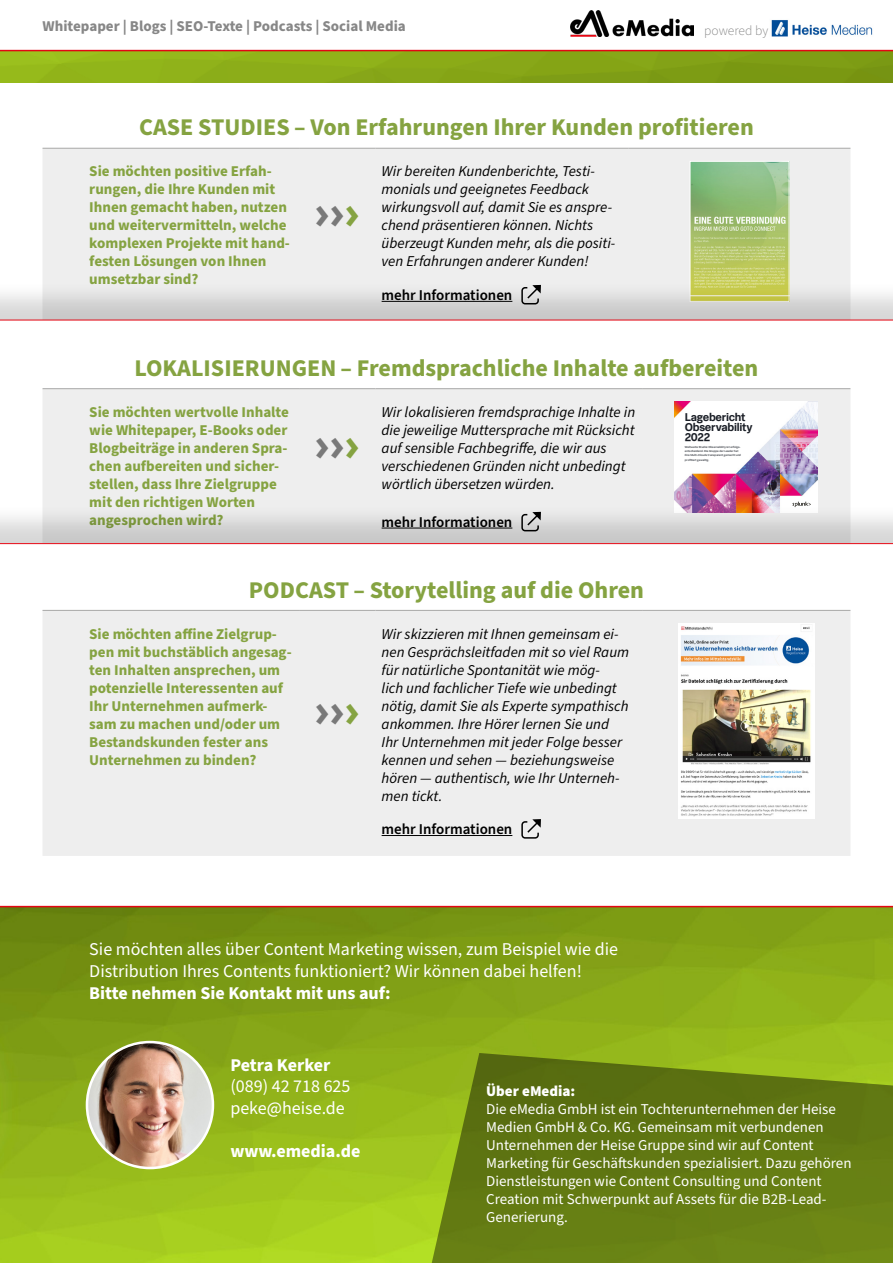
<style>
.page{position:relative;width:893px;height:1263px;background:#fff}
.page>*{position:absolute;margin:0;border:0;box-sizing:border-box;transform-origin:0 0}
.t1{font:900 33px "Meta Pro";color:#797979}
.t2{font:700 24px "Source Sans Pro";color:#85a341}
.t3{font:18px/21.6px "Source Sans Pro";color:#fff}
.t4{font:700 18px "Source Sans Pro";color:#fff}
.t5{font:italic 15px/18px "Source Sans Pro";color:#000}
.t6{font:700 15px/18px "Source Sans Pro";color:#85a341}
.t7{font:15px/18px "Source Sans Pro";color:#fff}
.t8{font:600 15px "Source Sans Pro";color:#000}
.t9{font:700 15px "Source Sans Pro";color:#878787}
.t10{font:900 15px "Source Sans Pro";color:#fff}
.t11{font:300 13.5px "Source Sans Pro";color:#878787}
.t12{font:700 11.4px/10.4px "Splunk Data Sans Pro";letter-spacing:-.025em;color:#1b1f27}
.t13{font:500 2.85px/4.2px "Splunk Data Sans Pro";letter-spacing:-.005em;color:#3c4047}
.s1{color:#85a341}
</style>
<div class="page">
<img style="left:0;top:51px;width:893px;height:31px">
<img style="left:0;top:907px;width:893px;height:356px">
<img style="left:571px;top:10px;width:123px;height:27px">
<img style="left:771px;top:20px;width:102px;height:17px">
<hr style="left:0;top:50px;width:893px;height:1px;background:#e30613">
<hr style="left:0;top:906px;width:893px;height:1px;background:#e30613">
<div style="left:43px;top:149px;width:807px;height:131px;background:#eee"></div>
<hr style="left:43px;top:148px;width:256px;height:1px;background:#a8a8a7">
<hr style="left:299px;top:148px;width:77px;height:1px;background:#a8a8a7">
<hr style="left:376px;top:148px;width:253px;height:1px;background:#a8a8a7">
<hr style="left:629px;top:148px;width:221px;height:1px;background:#a8a8a7">
<img style="left:692px;top:163px;width:95px;height:117px">
<div style="left:690px;top:161px;width:99px;height:141px;border:1px solid #fff"></div>
<div style="left:0;top:280px;width:893px;height:158px;background:#000;opacity:.16"></div>
<div style="left:0;top:320px;width:893px;height:121px;background:#fff"></div>
<div style="left:43px;top:389px;width:807px;height:114px;background:#eee"></div>
<hr style="left:43px;top:388px;width:256px;height:1px;background:#a8a8a7">
<hr style="left:299px;top:388px;width:77px;height:1px;background:#a8a8a7">
<hr style="left:376px;top:388px;width:266px;height:1px;background:#a8a8a7">
<hr style="left:642px;top:388px;width:208px;height:1px;background:#a8a8a7">
<img style="left:675px;top:401px;width:143px;height:102px">
<svg style="left:792px;top:502px;width:19px;height:1px"></svg>
<div style="left:0;top:503px;width:893px;height:159px;background:#000;opacity:.16"></div>
<div style="left:0;top:544px;width:893px;height:120px;background:#fff"></div>
<div style="left:43px;top:611px;width:807px;height:245px;background:#eee"></div>
<hr style="left:43px;top:610px;width:256px;height:1px;background:#a8a8a7">
<hr style="left:299px;top:610px;width:77px;height:1px;background:#a8a8a7">
<hr style="left:376px;top:610px;width:266px;height:1px;background:#a8a8a7">
<hr style="left:642px;top:610px;width:208px;height:1px;background:#a8a8a7">
<img style="left:678px;top:623px;width:136px;height:195px">
<hr style="left:382px;top:835px;width:130px;height:1px;background:#000">
<svg style="left:521px;top:819px;width:20px;height:20px"></svg>
<hr style="left:0;top:320px;width:893px;height:1px;background:#e30613">
<hr style="left:0;top:543px;width:893px;height:1px;background:#e30613">
<img style="left:87px;top:1042px;width:126px;height:126px;border-radius:63px">
<div style="left:86px;top:1041px;width:128px;height:128px;border:3px solid #fff;border-radius:50%"></div>
<svg style="left:418px;top:1053px;width:475px;height:210px;background:#6a8414"></svg>
<p class="t9" style="left:43px;top:16px;width:365px">Whitepaper | Blogs | SEO-Texte | Podcasts | Social Media</p>
<p class="t11" style="left:704px;top:22px;width:66px">powered by</p>
<h2 class="t2" style="left:139px;top:111px;width:616px">CASE STUDIES – Von Erfahrungen Ihrer Kunden profitieren</h2>
<p class="t6" style="left:89px;top:163px;width:202px">Sie möchten positive Erfah&shy;rungen, die Ihre Kunden mit<br>Ihnen gemacht haben, nutzen und weitervermitteln, welche komplexen Projekte mit hand&shy;festen Lösungen von Ihnen umsetzbar sind?</p>
<p class="t5" style="left:382px;top:163px;width:235px">Wir bereiten Kundenberichte, Testi&shy;monials und geeignetes Feedback wirkungsvoll auf, damit Sie es anspre&shy;chend präsentieren können. Nichts überzeugt Kunden mehr, als die positi&shy;ven Erfahrungen anderer Kunden!</p>
<p class="t8" style="left:382px;top:285px;width:132px">mehr Informationen</p>
<h1 class="t1" style="left:315px;top:189px;width:47px">&gt;&gt;<span class="s1">&gt;</span></h1>
<h2 class="t2" style="left:135px;top:352px;width:625px">LOKALISIERUNGEN – Fremdsprachliche Inhalte aufbereiten</h2>
<p class="t6" style="left:89px;top:403px;width:201px">Sie möchten wertvolle Inhalte wie Whitepaper, E-Books oder<br>Blogbeiträge in anderen Spra&shy;chen aufbereiten und sicher&shy;stellen, dass Ihre Zielgruppe mit den richtigen Worten angesprochen wird?</p>
<p class="t5" style="left:382px;top:403px;width:255px">Wir lokalisieren fremdsprachige Inhalte in die jeweilige Muttersprache mit Rücksicht auf sensible Fachbegriffe, die wir aus verschiedenen Gründen nicht unbedingt wörtlich übersetzen würden.</p>
<p class="t12" style="left:685px;top:411px;width:69px">Lagebericht<br>Observability<br>2022</p>
<h1 class="t1" style="left:315px;top:420px;width:47px">&gt;&gt;<span class="s1">&gt;</span></h1>
<p class="t13" style="left:685px;top:445px;width:58px">Weltweite Studie: Observability ist erfolgs&shy;entscheidend. Die Gruppe der Leader hat ihre Multi-Clouds transparent gemacht und profitiert gewaltig.</p>
<p class="t8" style="left:382px;top:512px;width:132px">mehr Informationen</p>
<h2 class="t2" style="left:249px;top:573px;width:397px">PODCAST – Storytelling auf die Ohren</h2>
<p class="t6" style="left:89px;top:625px;width:204px">Sie möchten affine Zielgrup&shy;pen mit buchstäblich angesag&shy;ten Inhalten ansprechen, um potenzielle Interessenten auf<br>Ihr Unternehmen aufmerk&shy;sam zu machen und/oder um<br>Bestandskunden fester ans<br>Unternehmen zu binden?</p>
<p class="t5" style="left:382px;top:625px;width:249px">Wir skizzieren mit Ihnen gemeinsam ei&shy;nen Gesprächsleitfaden mit so viel Raum für natürliche Spontanität wie mög-<br>lich und fachlicher Tiefe wie unbedingt nötig, damit Sie als Experte sympathisch ankommen. Ihre Hörer lernen Sie und Ihr Unternehmen mit jeder Folge besser kennen und sehen — beziehungsweise hören — authentisch, wie Ihr Unterneh&shy;men tickt.</p>
<p class="t8" style="left:382px;top:819px;width:132px">mehr Informationen</p>
<h1 class="t1" style="left:315px;top:687px;width:47px">&gt;&gt;<span class="s1">&gt;</span></h1>
<p class="t3" style="left:89px;top:939px;width:530px">Sie möchten alles über Content Marketing wissen, zum Beispiel wie die<br>Distribution Ihres Contents funktioniert? Wir können dabei helfen!</p>
<p class="t4" style="left:89px;top:980px;width:303px">Bitte nehmen Sie Kontakt mit uns auf:</p>
<p class="t4" style="left:230px;top:1052px;width:102px">Petra Kerker</p>
<p class="t3" style="left:230px;top:1076px;width:122px">(089) 42 718 625 peke@heise.de</p>
<p class="t4" style="left:230px;top:1139px;width:132px">www.emedia.de</p>
<p class="t10" style="left:486px;top:1080px;width:91px">Über eMedia:</p>
<p class="t7" style="left:486px;top:1100px;width:367px">Die eMedia GmbH ist ein Tochterunternehmen der Heise Medien GmbH &amp; Co. KG. Gemeinsam mit verbundenen Unternehmen der Heise Gruppe sind wir auf Content Marketing für Geschäftskunden spezialisiert. Dazu gehören Dienstleistungen wie Content Consulting und Content Creation mit Schwerpunkt auf Assets für die B2B-Lead-Generierung.</p>
</div>
